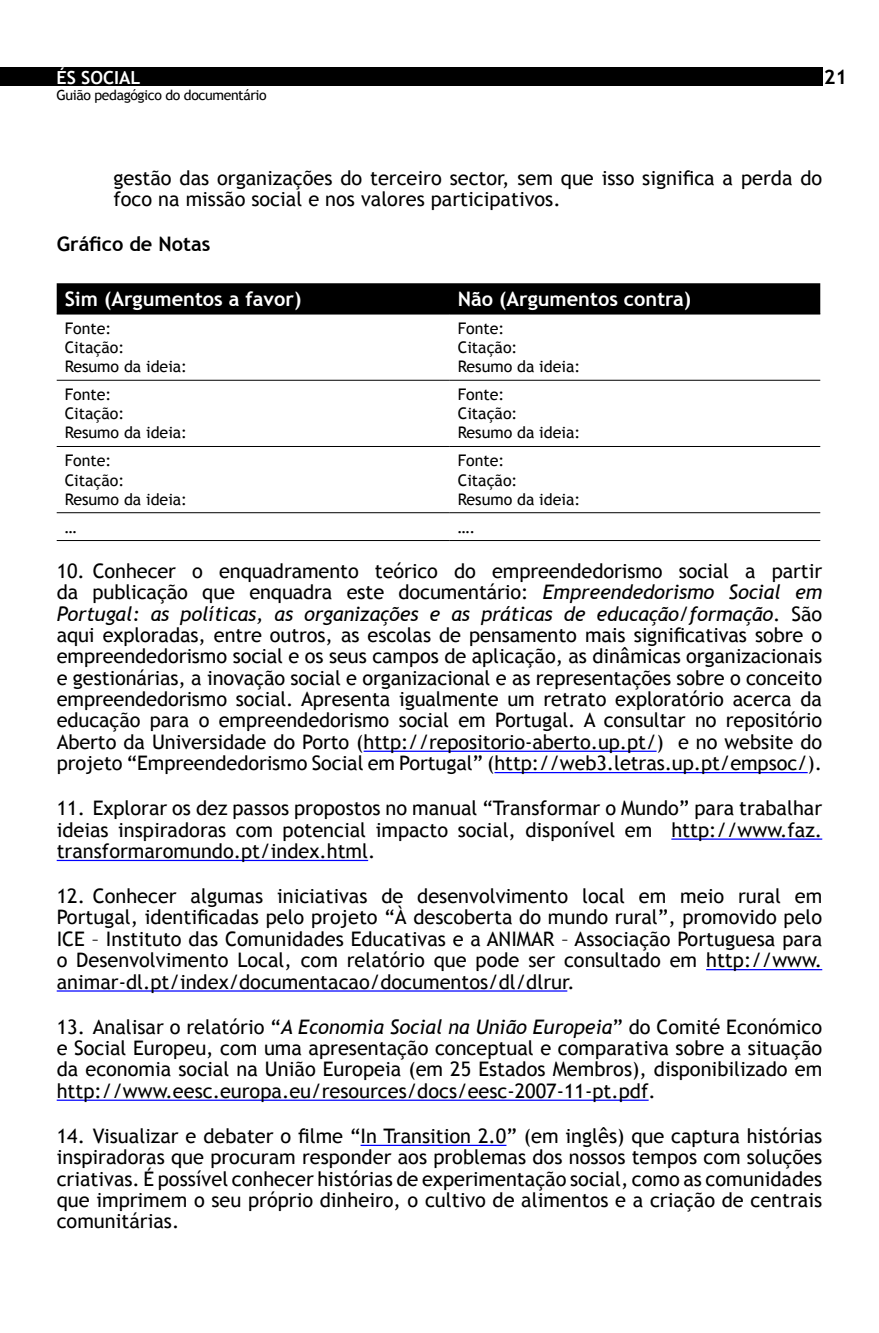
<style>
.page{position:relative;width:879px;height:1333px;background:#fff}
.page>*{position:absolute;margin:0;border:0;box-sizing:border-box;transform-origin:0 0}
.t1{font:20px/21.4px "Trebuchet MS";color:#000;text-align:justify}
.t2{font:700 20px "Trebuchet MS";color:#fff}
.t3{font:700 20px "Trebuchet MS";color:#000}
.t4{font:700 18px "Trebuchet MS";color:#fff}
.t5{font:16px/19.2px "Trebuchet MS";color:#000}
.t6{font:14px "Trebuchet MS";letter-spacing:-.025em;color:#000}
.s1{font-style:italic}
</style>
<div class="page">
<div style="left:0;top:67px;width:822px;height:19px;background:#000"></div>
<hr style="left:363px;top:750px;width:293px;height:1px;background:#00f">
<hr style="left:494px;top:772px;width:313px;height:1px;background:#00f">
<hr style="left:671px;top:838px;width:151px;height:1px;background:#00f">
<hr style="left:57px;top:859px;width:311px;height:2px;background:#00f">
<hr style="left:706px;top:969px;width:116px;height:1px;background:#00f">
<hr style="left:57px;top:990px;width:510px;height:1px;background:#00f">
<hr style="left:57px;top:1099px;width:591px;height:1px;background:#00f">
<hr style="left:360px;top:1144px;width:146px;height:1px;background:#00f">
<div style="left:57px;top:283px;width:763px;height:31px;background:#000"></div>
<hr style="left:57px;top:314px;width:393px;height:1px;background:#000">
<hr style="left:450px;top:314px;width:370px;height:1px;background:#000">
<hr style="left:57px;top:380px;width:393px;height:1px;background:#000">
<hr style="left:450px;top:380px;width:370px;height:1px;background:#000">
<hr style="left:57px;top:446px;width:393px;height:1px;background:#000">
<hr style="left:450px;top:446px;width:370px;height:1px;background:#000">
<hr style="left:57px;top:512px;width:393px;height:1px;background:#000">
<hr style="left:450px;top:512px;width:370px;height:1px;background:#000">
<hr style="left:57px;top:540px;width:393px;height:1px;background:#000">
<hr style="left:450px;top:540px;width:370px;height:1px;background:#000">
<p class="t4" style="left:56px;top:66px;width:86px">ÉS SOCIAL</p>
<p class="t3" style="left:823px;top:64px;width:25px">21</p>
<p class="t6" style="left:56px;top:87px;width:212px">Guião pedagógico do documentário</p>
<p class="t1" style="left:113px;top:167px;width:710px">gestão das organizações do terceiro sector, sem que isso significa a perda do foco na missão social e nos valores participativos.</p>
<p class="t3" style="left:57px;top:232px;width:155px">Gráfico de Notas</p>
<p class="t2" style="left:65px;top:286px;width:238px">Sim (Argumentos a favor)</p>
<p class="t2" style="left:458px;top:286px;width:235px">Não (Argumentos contra)</p>
<p class="t5" style="left:65px;top:319px;width:124px">Fonte:<br>Citação:<br>Resumo da ideia:</p>
<p class="t5" style="left:458px;top:319px;width:124px">Fonte:<br>Citação:<br>Resumo da ideia:</p>
<p class="t5" style="left:65px;top:385px;width:124px">Fonte:<br>Citação:<br>Resumo da ideia:</p>
<p class="t5" style="left:458px;top:385px;width:124px">Fonte:<br>Citação:<br>Resumo da ideia:</p>
<p class="t5" style="left:65px;top:451px;width:124px">Fonte:<br>Citação:<br>Resumo da ideia:</p>
<p class="t5" style="left:458px;top:451px;width:124px">Fonte:<br>Citação:<br>Resumo da ideia:</p>
<p class="t5" style="left:65px;top:517px;width:13px">…</p>
<p class="t5" style="left:458px;top:517px;width:19px">….</p>
<p class="t1" style="left:57px;top:560px;width:767px">10. Conhecer o enquadramento teórico do empreendedorismo social a partir da publicação que enquadra este documentário: <span class="s1">Empreendedorismo Social em Portugal: as políticas, as organizações e as práticas de educação/formação</span>. São aqui exploradas, entre outros, as escolas de pensamento mais significativas sobre o empreendedorismo social e os seus campos de aplicação, as dinâmicas organizacionais e gestionárias, a inovação social e organizacional e as representações sobre o conceito empreendedorismo social. Apresenta igualmente um retrato exploratório acerca da educação para o empreendedorismo social em Portugal. A consultar no repositório Aberto da Universidade do Porto (http://repositorio-aberto.up.pt/) e no website do projeto “Empreendedorismo Social em Portugal” (http://web3.letras.up.pt/empsoc/).</p>
<p class="t1" style="left:57px;top:797px;width:767px">11. Explorar os dez passos propostos no manual “Transformar o Mundo” para trabalhar ideias inspiradoras com potencial impacto social, disponível em http://www.faz. transformaromundo.pt/index.html.</p>
<p class="t1" style="left:57px;top:885px;width:767px">12. Conhecer algumas iniciativas de desenvolvimento local em meio rural em Portugal, identificadas pelo projeto “À descoberta do mundo rural”, promovido pelo ICE – Instituto das Comunidades Educativas e a ANIMAR – Associação Portuguesa para o Desenvolvimento Local, com relatório que pode ser consultado em http://www. animar-dl.pt/index/documentacao/documentos/dl/dlrur.</p>
<p class="t1" style="left:57px;top:1016px;width:767px">13. Analisar o relatório “<span class="s1">A Economia Social na União Europeia</span>” do Comité Económico e Social Europeu, com uma apresentação conceptual e comparativa sobre a situação da economia social na União Europeia (em 25 Estados Membros), disponibilizado em http://www.eesc.europa.eu/resources/docs/eesc-2007-11-pt.pdf.</p>
<p class="t1" style="left:57px;top:1125px;width:767px">14. Visualizar e debater o filme “In Transition 2.0” (em inglês) que captura histórias inspiradoras que procuram responder aos problemas dos nossos tempos com soluções criativas. É possível conhecer histórias de experimentação social, como as comunidades que imprimem o seu próprio dinheiro, o cultivo de alimentos e a criação de centrais comunitárias.</p>
</div>
